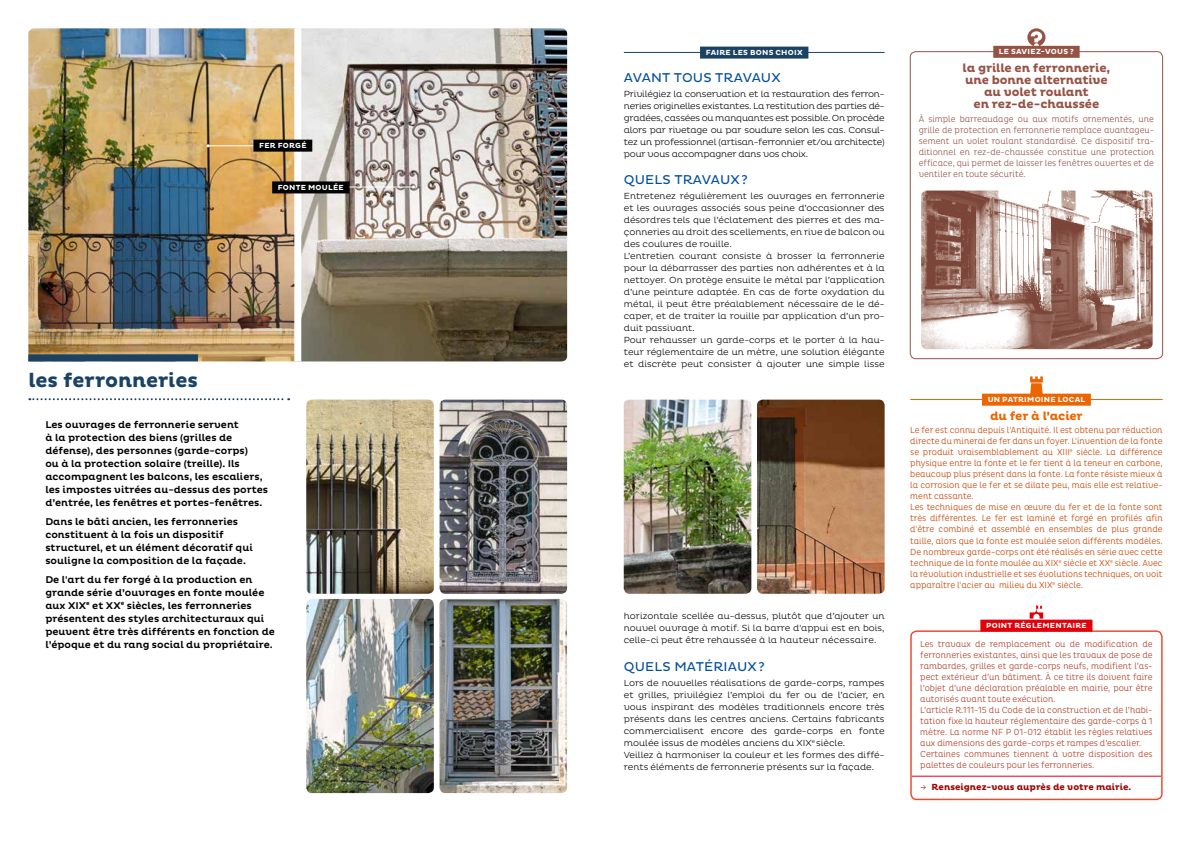
<style>
.page{position:relative;width:1191px;height:842px;background:#fff}
.page>*{position:absolute;margin:0;border:0;box-sizing:border-box;transform-origin:0 0}
.Titre_fiche_Verso{font:700 20px "Pluto";letter-spacing:-.005em;color:#1a4264}
.Titre_verso_grande_p{font:13px "Pluto";letter-spacing:.015em;color:#004e9e}
.Titre_encard_saviezv{font:700 12px/12px "Pluto";letter-spacing:-.015em;color:#955346;text-align:center}
.Titre_encard_patrimo{font:700 12px "Pluto";letter-spacing:-.015em;color:#ec6500}
.Intro_verso{font:500 10px/13px "Pluto";color:#000}
.Texte_courant_verso{font:300 9px/12px "Pluto";color:#000;text-align:justify}
.Texte_courant_encard{font:300 condensed 9px/11px "Pluto";color:#c54200;text-align:justify}
.Texte_courant_encard-2{font:300 condensed 9px/11px "Pluto";color:#af3c24;text-align:justify}
.Texte_courant_encard-3{font:300 condensed 9px/11px "Pluto";color:#955346;text-align:justify}
.t1{font:700 9px "Pluto";color:#9b0600}
.Légende_PHOTO_CHAPEA{font:700 7.5px "Pluto";letter-spacing:.03em;color:#fff}
.petit_titre_encard{font:700 7.5px "Pluto";letter-spacing:.035em;color:#fff}
.BONS_CHOIX{font:700 7.5px "Pluto";letter-spacing:.035em;color:#fff}
.petit_titre_encard_p{font:700 7.5px "Pluto";letter-spacing:.035em;color:#fff}
.petit_titre_encard_s{font:700 7.5px "Pluto";letter-spacing:.03em;color:#fff}
.s1{font-weight:300;font-stretch:condensed}
</style>
<div class="page">
<div style="left:700px;top:47px;width:108px;height:12px;background:#1a4264"></div>
<hr style="left:624px;top:52px;width:260px;height:1px;background:#1a4264">
<svg style="left:1030px;top:376px;width:13px;height:18px"></svg>
<div style="left:982px;top:394px;width:108px;height:12px;background:#ec6500"></div>
<hr style="left:910px;top:399px;width:252px;height:1px;background:#ec6500">
<img style="left:28px;top:28px;width:539px;height:333px">
<div style="left:28px;top:354px;width:170px;height:7px;background:#1a4264"></div>
<svg style="left:29px;top:398px;width:260px;height:2px"></svg>
<div style="left:294px;top:28px;width:7px;height:333px;background:#fff"></div>
<hr style="left:911px;top:776px;width:250px;height:1px;background:#e3000b">
<div style="left:910px;top:630px;width:252px;height:170px;border:2px solid #ea4d33;border-radius:6px"></div>
<div style="left:980px;top:620px;width:112px;height:12px;background:#e3000b"></div>
<svg style="left:1029px;top:605px;width:14px;height:14px"></svg>
<img style="left:306px;top:599px;width:128px;height:194px">
<img style="left:306px;top:400px;width:128px;height:194px">
<img style="left:757px;top:400px;width:127px;height:194px">
<img style="left:439px;top:599px;width:128px;height:194px">
<img style="left:624px;top:400px;width:127px;height:194px">
<img style="left:439px;top:400px;width:128px;height:194px">
<hr style="left:208px;top:145px;width:90px;height:1px;background:#fff">
<div style="left:253px;top:140px;width:59px;height:12px;background:#000"></div>
<hr style="left:316px;top:187px;width:97px;height:1px;background:#fff">
<div style="left:272px;top:181px;width:77px;height:12px;background:#000"></div>
<div style="left:910px;top:51px;width:253px;height:308px;border:1px solid #955346;border-radius:6px"></div>
<svg style="left:1027px;top:28px;width:18px;height:18px"></svg>
<div style="left:993px;top:46px;width:86px;height:12px;background:#955346"></div>
<img style="left:921px;top:191px;width:231px;height:158px">
<p class="Légende_PHOTO_CHAPEA" style="left:259px;top:141px;width:49px">FER FORGÉ</p>
<p class="Légende_PHOTO_CHAPEA" style="left:278px;top:183px;width:67px">FONTE MOULÉE</p>
<p class="Titre_fiche_Verso" style="left:28px;top:369px;width:171px">les ferronneries</p>
<p class="Intro_verso" style="left:45px;top:419px;width:224px">Les ouvrages de ferronnerie servent<br>à la protection des biens (grilles de défense), des personnes (garde-corps)<br>ou à la protection solaire (treille). Ils accompagnent les balcons, les escaliers, les impostes vitrées au-dessus des portes d’entrée, les fenêtres et portes-fenêtres.</p>
<p class="Intro_verso" style="left:45px;top:515px;width:209px">Dans le bâti ancien, les ferronneries constituent à la fois un dispositif structurel, et un élément décoratif qui souligne la composition de la façade.</p>
<p class="Intro_verso" style="left:45px;top:573px;width:231px">De l'art du fer forgé à la production en grande série d’ouvrages en fonte moulée aux XIX<sup>e</sup> et XX<sup>e</sup> siècles, les ferronneries présentent des styles architecturaux qui peuvent être très différents en fonction de l’époque et du rang social du propriétaire.</p>
<p class="BONS_CHOIX" style="left:705px;top:48px;width:99px">FAIRE LES BONS CHOIX</p>
<p class="Titre_verso_grande_p" style="left:624px;top:70px;width:158px">AVANT TOUS TRAVAUX</p>
<p class="Texte_courant_verso" style="left:624px;top:88px;width:262px">Privilégiez la conservation et la restauration des ferron&shy;neries originelles existantes. La restitution des parties dé&shy;gradées, cassées ou manquantes est possible. On procède alors par rivetage ou par soudure selon les cas. Consul&shy;tez un professionnel (artisan-ferronnier et/ou architecte) pour vous accompagner dans vos choix.</p>
<p class="Titre_verso_grande_p" style="left:624px;top:173px;width:126px">QUELS TRAVAUX?</p>
<p class="Texte_courant_verso" style="left:624px;top:190px;width:262px">Entretenez régulièrement les ouvrages en ferronnerie et les ouvrages associés sous peine d’occasionner des désordres tels que l’éclatement des pierres et des ma&shy;çonneries au droit des scellements, en rive de balcon ou des coulures de rouille.</p>
<p class="Texte_courant_verso" style="left:624px;top:250px;width:262px">L’entretien courant consiste à brosser la ferronnerie pour la débarrasser des parties non adhérentes et à la nettoyer. On protège ensuite le métal par l’application d’une peinture adaptée. En cas de forte oxydation du métal, il peut être préalablement nécessaire de le dé&shy;caper, et de traiter la rouille par application d’un pro&shy;duit passivant.</p>
<p class="Texte_courant_verso" style="left:624px;top:334px;width:262px">Pour rehausser un garde-corps et le porter à la hau&shy;teur réglementaire de un mètre, une solution élégante et discrète peut consister à ajouter une simple lisse</p>
<p class="Texte_courant_verso" style="left:624px;top:610px;width:262px">horizontale scellée au-dessus, plutôt que d’ajouter un nouvel ouvrage à motif. Si la barre d'appui est en bois, celle-ci peut être rehaussée à la hauteur nécessaire.</p>
<p class="Titre_verso_grande_p" style="left:624px;top:659px;width:143px">QUELS MATÉRIAUX?</p>
<p class="Texte_courant_verso" style="left:624px;top:676px;width:262px">Lors de nouvelles réalisations de garde-corps, rampes et grilles, privilégiez l’emploi du fer ou de l’acier, en vous inspirant des modèles traditionnels encore très présents dans les centres anciens. Certains fabricants commercialisent encore des garde-corps en fonte moulée issus de modèles anciens du XIX<sup>e</sup> siècle.</p>
<p class="Texte_courant_verso" style="left:624px;top:748px;width:262px">Veillez à harmoniser la couleur et les formes des diffé&shy;rents éléments de ferronnerie présents sur la façade.</p>
<p class="petit_titre_encard_s" style="left:999px;top:47px;width:76px">LE SAVIEZ-VOUS ?</p>
<p class="Titre_encard_saviezv" style="left:962px;top:62px;width:149px">la grille en ferronnerie, une bonne alternative au volet roulant<br>en rez-de-chaussée</p>
<p class="Texte_courant_encard-3" style="left:918px;top:113px;width:237px">À simple barreaudage ou aux motifs ornementés, une grille de protection en ferronnerie remplace avantageu&shy;sement un volet roulant standardisé. Ce dispositif tra&shy;ditionnel en rez-de-chaussée constitue une protection efficace, qui permet de laisser les fenêtres ouvertes et de ventiler en toute sécurité.</p>
<p class="petit_titre_encard_p" style="left:987px;top:395px;width:99px">UN PATRIMOINE LOCAL</p>
<p class="Titre_encard_patrimo" style="left:990px;top:409px;width:94px">du fer à l’acier</p>
<p class="Texte_courant_encard" style="left:910px;top:425px;width:254px">Le fer est connu depuis l'Antiquité. Il est obtenu par réduction directe du minerai de fer dans un foyer. L'invention de la fonte se produit vraisemblablement au XIII<sup>e</sup> siècle. La différence physique entre la fonte et le fer tient à la teneur en carbone, beaucoup plus présent dans la fonte. La fonte résiste mieux à la corrosion que le fer et se dilate peu, mais elle est relative&shy;ment cassante.</p>
<p class="Texte_courant_encard" style="left:910px;top:502px;width:254px">Les techniques de mise en œuvre du fer et de la fonte sont très différentes. Le fer est laminé et forgé en profilés afin d'être combiné et assemblé en ensembles de plus grande taille, alors que la fonte est moulée selon différents modèles.<br>De nombreux garde-corps ont été réalisés en série avec cette technique de la fonte moulée au XIX<sup>e</sup> siècle et XX<sup>e</sup> siècle. Avec la révolution industrielle et ses évolutions techniques, on voit apparaître l'acier au milieu du XIX<sup>e</sup> siècle.</p>
<p class="petit_titre_encard" style="left:986px;top:621px;width:102px">POINT RÉGLEMENTAIRE</p>
<p class="Texte_courant_encard-2" style="left:920px;top:638px;width:234px">Les travaux de remplacement ou de modification de ferronneries existantes, ainsi que les travaux de pose de rambardes, grilles et garde-corps neufs, modifient l’as&shy;pect extérieur d’un bâtiment. À ce titre ils doivent faire l’objet d’une déclaration préalable en mairie, pour être autorisés avant toute exécution.</p>
<p class="Texte_courant_encard-2" style="left:920px;top:704px;width:234px">L’article R.111-15 du Code de la construction et de l’habi&shy;tation fixe la hauteur réglementaire des garde-corps à 1 mètre. La norme NF P 01-012 établit les règles relatives aux dimensions des garde-corps et rampes d’escalier.</p>
<p class="Texte_courant_encard-2" style="left:920px;top:748px;width:234px">Certaines communes tiennent à votre disposition des palettes de couleurs pour les ferronneries.</p>
<p class="t1" style="left:920px;top:782px;width:213px"><span class="s1">→</span> Renseignez-vous auprès de votre mairie.</p>
</div>
